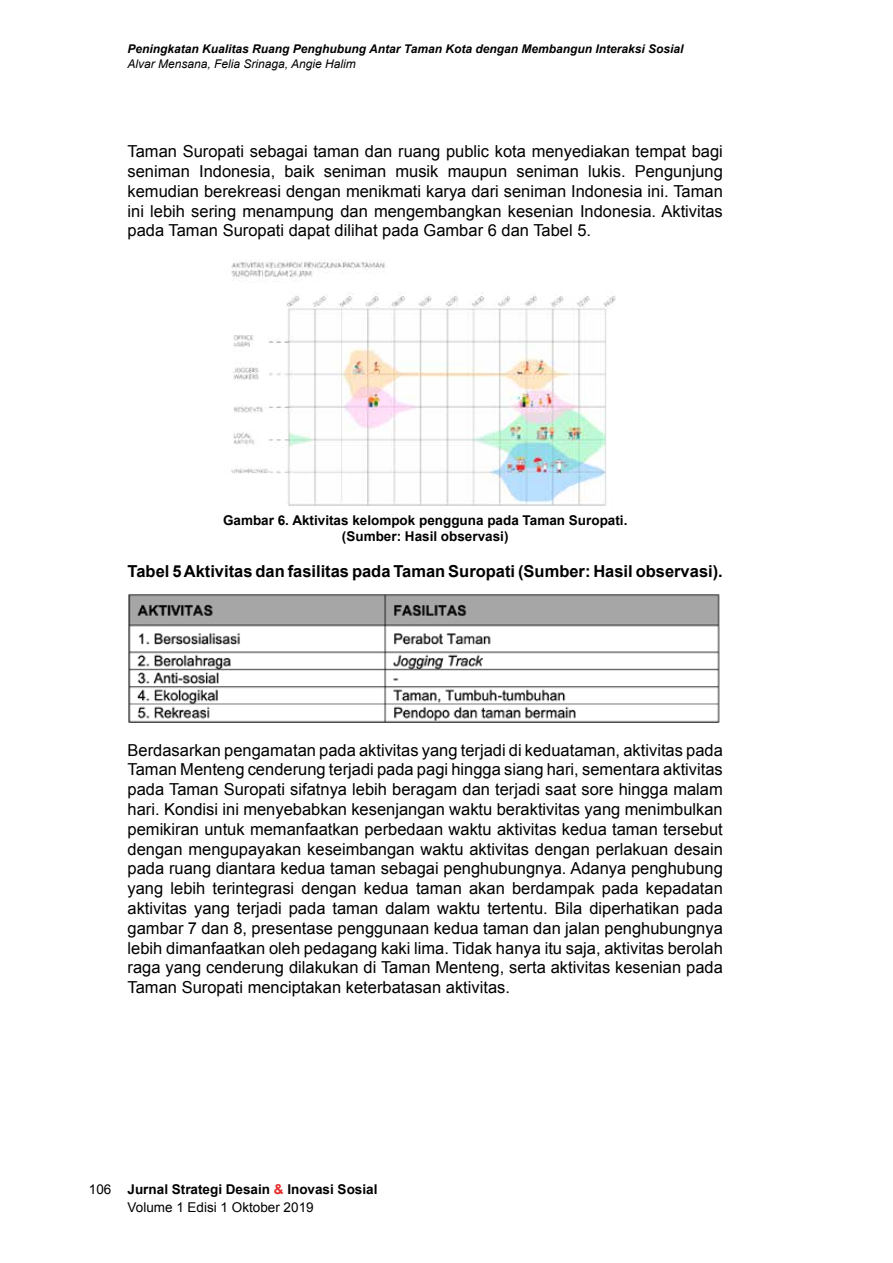
<style>
.page{position:relative;width:893px;height:1263px;background:#fff}
.page>*{position:absolute;margin:0;border:0;box-sizing:border-box;transform-origin:0 0}
.t1{font:16.5px/19.8px "Arial";color:#000;text-align:justify}
.t2{font:700 16.5px "Arial";color:#000}
.t3{font:700 13.5px/18px "Arial";color:#000}
.t4{font:13.5px "Arial";color:#000}
.t5{font:italic 700 12px "Arial";color:#000}
.t6{font:italic 12px "Arial";color:#000}
.s1{color:#e62a2a}
.s2{font-weight:400}
</style>
<div class="page">
<img style="left:231px;top:259px;width:385px;height:247px">
<img style="left:128px;top:594px;width:592px;height:129px">
<p class="t5" style="left:128px;top:42px;width:557px">Peningkatan Kualitas Ruang Penghubung Antar Taman Kota dengan Membangun Interaksi Sosial</p>
<p class="t6" style="left:128px;top:57px;width:230px">Alvar Mensana, Felia Srinaga, Angie Halim</p>
<p class="t1" style="left:128px;top:142px;width:597px">Taman Suropati sebagai taman dan ruang public kota menyediakan tempat bagi seniman Indonesia, baik seniman musik maupun seniman lukis. Pengunjung kemudian berekreasi dengan menikmati karya dari seniman Indonesia ini. Taman ini lebih sering menampung dan mengembangkan kesenian Indonesia. Aktivitas pada Taman Suropati dapat dilihat pada Gambar 6 dan Tabel 5.</p>
<p class="t3" style="left:223px;top:512px;width:406px;line-height:16.2px;text-align:center">Gambar 6. Aktivitas kelompok pengguna pada Taman Suropati. (Sumber: Hasil observasi)</p>
<p class="t2" style="left:128px;top:562px;width:597px">Tabel 5 Aktivitas dan fasilitas pada Taman Suropati (Sumber: Hasil observasi).</p>
<p class="t1" style="left:128px;top:740px;width:597px">Berdasarkan pengamatan pada aktivitas yang terjadi di keduataman, aktivitas pada Taman Menteng cenderung terjadi pada pagi hingga siang hari, sementara aktivitas pada Taman Suropati sifatnya lebih beragam dan terjadi saat sore hingga malam hari. Kondisi ini menyebabkan kesenjangan waktu beraktivitas yang menimbulkan pemikiran untuk memanfaatkan perbedaan waktu aktivitas kedua taman tersebut dengan mengupayakan keseimbangan waktu aktivitas dengan perlakuan desain pada ruang diantara kedua taman sebagai penghubungnya. Adanya penghubung yang lebih terintegrasi dengan kedua taman akan berdampak pada kepadatan aktivitas yang terjadi pada taman dalam waktu tertentu. Bila diperhatikan pada gambar 7 dan 8, presentase penggunaan kedua taman dan jalan penghubungnya lebih dimanfaatkan oleh pedagang kaki lima. Tidak hanya itu saja, aktivitas berolah raga yang cenderung dilakukan di Taman Menteng, serta aktivitas kesenian pada Taman Suropati menciptakan keterbatasan aktivitas.</p>
<p class="t4" style="left:89px;top:1182px;width:24px">106</p>
<p class="t3" style="left:128px;top:1180px;width:251px">Jurnal Strategi Desain <span class="s1">&amp;</span> Inovasi Sosial<br><span class="s2">Volume 1 Edisi 1 Oktober 2019</span></p>
</div>
